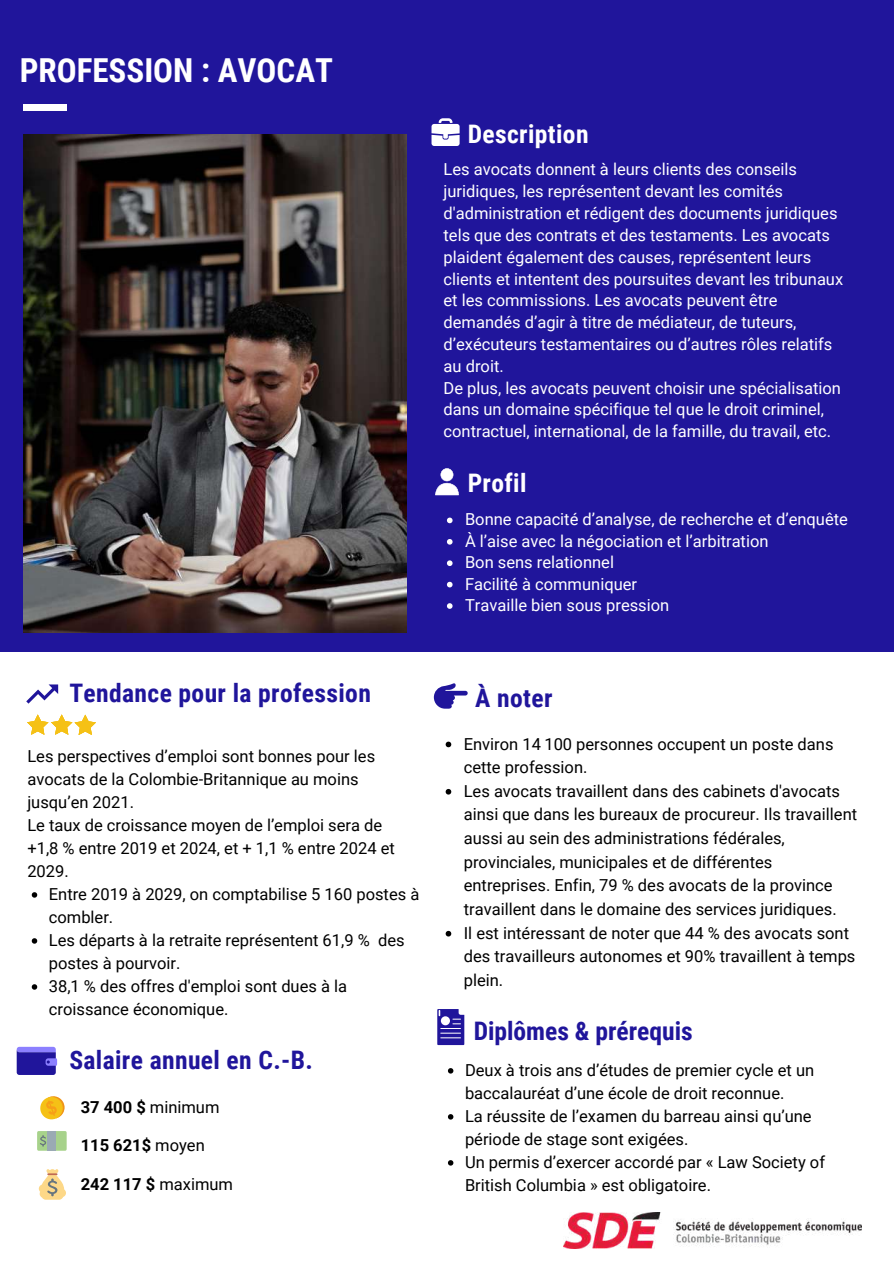
<style>
.page{position:relative;width:894px;height:1264px;background:#fff}
.page>*{position:absolute;margin:0;border:0;box-sizing:border-box;transform-origin:0 0}
.t1{font:700 33px "Roboto Condensed";color:#fff}
.t2{font:700 25.5px "Roboto Condensed";letter-spacing:.015em;color:#20159b}
.t3{font:700 25.5px "Roboto Condensed";letter-spacing:.015em;color:#fff}
.t4{font:16.5px/23px "Roboto";color:#000}
.t5{font:16.5px/21.8px "Roboto";color:#fff}
.t6{font:700 16.5px "Roboto";color:#000}
.s1{font-weight:700}
.s2{font-weight:400}
</style>
<div class="page">
<div style="left:0;top:0;width:893px;height:651px;background:#20159b"></div>
<img style="left:24px;top:134px;width:383px;height:498px">
<div style="left:24px;top:104px;width:42px;height:6px;background:#fff"></div>
<svg style="left:435px;top:468px;width:23px;height:27px"></svg>
<svg style="left:431px;top:118px;width:28px;height:28px"></svg>
<img style="left:563px;top:1212px;width:298px;height:36px">
<svg style="left:26px;top:684px;width:32px;height:19px"></svg>
<svg style="left:434px;top:683px;width:33px;height:25px"></svg>
<svg style="left:445px;top:741px;width:6px;height:6px"></svg>
<svg style="left:445px;top:789px;width:6px;height:5px"></svg>
<svg style="left:445px;top:930px;width:6px;height:6px"></svg>
<svg style="left:447px;top:517px;width:5px;height:6px"></svg>
<svg style="left:447px;top:539px;width:5px;height:5px"></svg>
<svg style="left:447px;top:560px;width:5px;height:6px"></svg>
<svg style="left:447px;top:582px;width:5px;height:5px"></svg>
<svg style="left:447px;top:603px;width:5px;height:6px"></svg>
<svg style="left:32px;top:892px;width:5px;height:5px"></svg>
<svg style="left:32px;top:938px;width:5px;height:5px"></svg>
<svg style="left:32px;top:984px;width:5px;height:5px"></svg>
<div style="left:37px;top:1131px;width:29px;height:19px;background:#a7d28b;border-radius:2px"></div>
<div style="left:48px;top:1131px;width:8px;height:19px;background:#9aaab4"></div>
<svg style="left:40px;top:1135px;width:6px;height:11px"></svg>
<svg style="left:39px;top:1169px;width:27px;height:30px"></svg>
<svg style="left:40px;top:1096px;width:25px;height:24px"></svg>
<svg style="left:17px;top:1046px;width:40px;height:28px"></svg>
<svg style="left:27px;top:714px;width:69px;height:21px"></svg>
<svg style="left:437px;top:1009px;width:27px;height:36px"></svg>
<svg style="left:448px;top:1068px;width:5px;height:5px"></svg>
<svg style="left:448px;top:1114px;width:5px;height:5px"></svg>
<svg style="left:448px;top:1160px;width:5px;height:5px"></svg>
<h1 class="t1" style="left:20px;top:51px;width:315px">PROFESSION : AVOCAT</h1>
<h2 class="t3" style="left:467px;top:119px;width:122px">Description</h2>
<p class="t5" style="left:443px;top:159px;width:401px">Les avocats donnent à leurs clients des conseils juridiques, les représentent devant les comités d'administration et rédigent des documents juridiques tels que des contrats et des testaments. Les avocats plaident également des causes, représentent leurs clients et intentent des poursuites devant les tribunaux et les commissions. Les avocats peuvent être demandés d’agir à titre de médiateur, de tuteurs, d’exécuteurs testamentaires ou d’autres rôles relatifs au droit.<br>De plus, les avocats peuvent choisir une spécialisation dans un domaine spécifique tel que le droit criminel, contractuel, international, de la famille, du travail, etc.</p>
<h2 class="t3" style="left:467px;top:468px;width:60px">Profil</h2>
<p class="t5" style="left:465px;top:509px;width:384px">Bonne capacité d’analyse, de recherche et d’enquête À l’aise avec la négociation et l’arbitration<br>Bon sens relationnel<br>Facilité à communiquer<br>Travaille bien sous pression</p>
<h2 class="t2" style="left:69px;top:678px;width:303px">Tendance pour la profession</h2>
<h2 class="t2" style="left:475px;top:683px;width:79px">À noter</h2>
<p class="t4" style="left:27px;top:744px;width:369px">Les perspectives d’emploi sont bonnes pour les avocats de la Colombie-Britannique au moins jusqu’en 2021.<br>Le taux de croissance moyen de l’emploi sera de +1,8 % entre 2019 et 2024, et + 1,1 % entre 2024 et 2029.</p>
<p class="t4" style="left:49px;top:882px;width:372px">Entre 2019 à 2029, on comptabilise 5 160 postes à combler.<br>Les départs à la retraite représentent 61,9 % des postes à pourvoir.<br>38,1 % des offres d'emploi sont dues à la croissance économique.</p>
<h2 class="t2" style="left:69px;top:1045px;width:245px">Salaire annuel en C.-B.</h2>
<p class="t4" style="left:81px;top:1095px;width:140px"><span class="s1">37 400 $</span> minimum</p>
<p class="t6" style="left:81px;top:1135px;width:126px">115 621$ <span class="s2">moyen</span></p>
<p class="t6" style="left:81px;top:1174px;width:154px">242 117 $ <span class="s2">maximum</span></p>
<p class="t4" style="left:463px;top:732px;width:395px;line-height:23.7px">Environ 14 100 personnes occupent un poste dans cette profession.<br>Les avocats travaillent dans des cabinets d'avocats ainsi que dans les bureaux de procureur. Ils travaillent aussi au sein des administrations fédérales, provinciales, municipales et de différentes entreprises. Enfin, 79 % des avocats de la province travaillent dans le domaine des services juridiques.<br>Il est intéressant de noter que 44 % des avocats sont des travailleurs autonomes et 90% travaillent à temps plein.</p>
<h2 class="t2" style="left:473px;top:1016px;width:220px">Diplômes &amp; prérequis</h2>
<p class="t4" style="left:465px;top:1058px;width:361px">Deux à trois ans d’études de premier cycle et un baccalauréat d’une école de droit reconnue.<br>La réussite de l’examen du barreau ainsi qu’une période de stage sont exigées.<br>Un permis d’exercer accordé par « Law Society of British Columbia » est obligatoire.</p>
</div>
